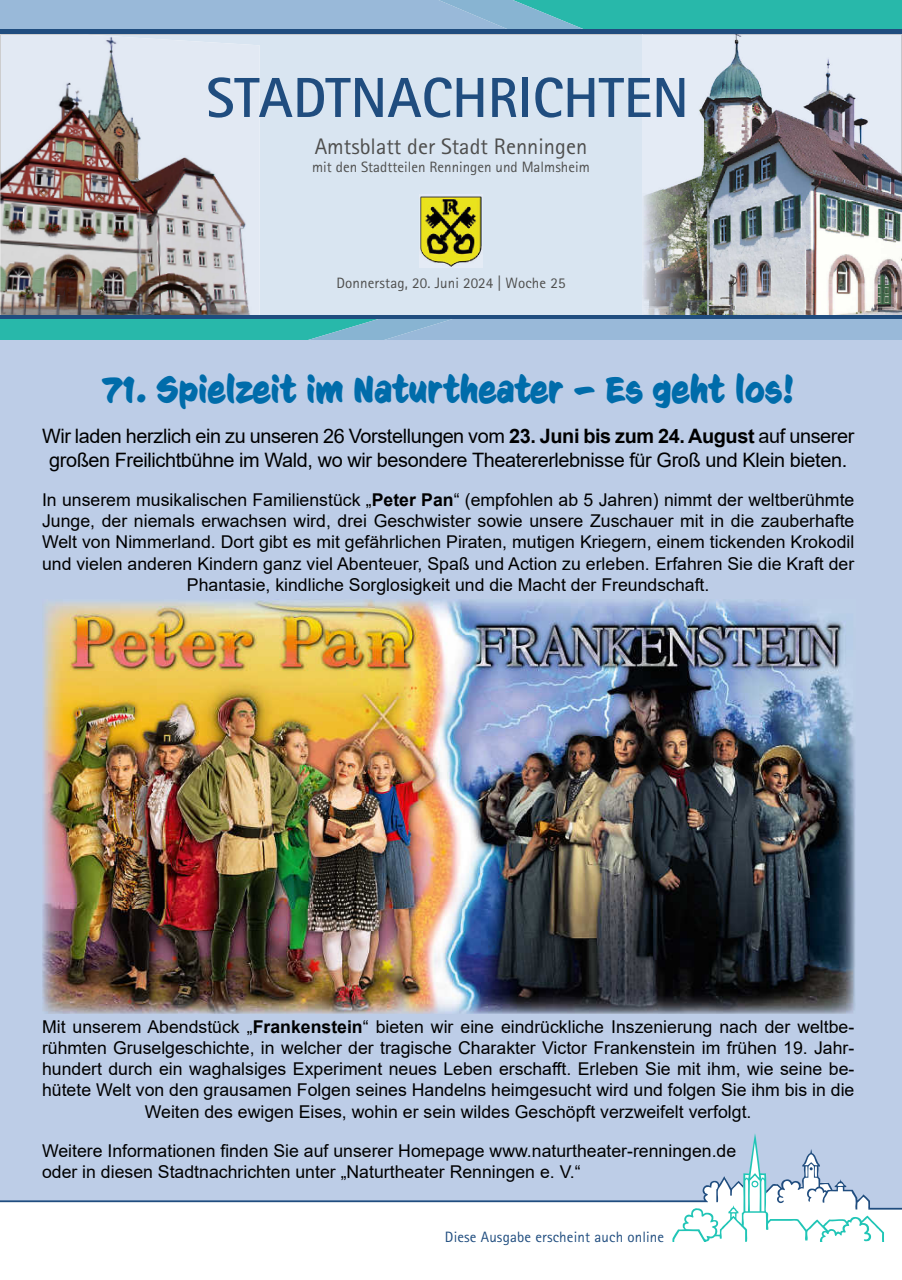
<style>
.page{position:relative;width:902px;height:1280px;background:#fff}
.page>*{position:absolute;margin:0;border:0;box-sizing:border-box;transform-origin:0 0}
.t1{font:700 56.55px "Rotis Sans Serif Std";color:#204d7f}
.t2{font:700 35.25px "CC Sign Language";color:#006caa}
.t3{font:22.5px "Rotis Sans Serif Std";color:#4e4e4d}
.t4{font:19.8px/23.9px "Arial";letter-spacing:-.02em;color:#000;text-align:center}
.t5{font:17.7px/21.1px "Arial";color:#000;text-align:center}
.t6{font:15px "Rotis Sans Serif Std";color:#4e4e4d}
.t7{font:15px "Rotis Sans Serif Std";letter-spacing:.01em;color:#204d7f}
.s1{font-weight:700}
</style>
<div class="page">
<div style="left:259px;top:35px;width:383px;height:280px;background:#d9e5f1"></div>
<svg style="left:0;top:319px;width:901px;height:21px"></svg>
<svg style="left:0;top:0;width:901px;height:29px"></svg>
<div style="left:0;top:29px;width:901px;height:5px;background:#204d7f"></div>
<img style="left:642px;top:35px;width:259px;height:280px">
<img style="left:642px;top:319px;width:259px;height:1px">
<img style="left:419px;top:195px;width:63px;height:72px">
<img style="left:87px;top:35px;width:172px;height:280px">
<img style="left:1px;top:35px;width:86px;height:280px">
<hr style="left:0;top:315px;width:901px;height:4px;background:#204d7f">
<div style="left:0;top:340px;width:901px;height:872px;background:#bdcde7"></div>
<img style="left:42px;top:600px;width:813px;height:413px">
<svg style="left:0;top:1134px;width:901px;height:108px"></svg>
<h1 class="t1" style="left:206px;top:62px;width:484px">STADTNACHRICHTEN</h1>
<p class="t3" style="left:315px;top:133px;width:274px">Amtsblatt der Stadt Renningen</p>
<p class="t6" style="left:312px;top:158px;width:279px">mit den Stadtteilen Renningen und Malmsheim</p>
<p class="t6" style="left:336px;top:274px;width:231px">Donnerstag, 20. Juni 2024 | Woche 25</p>
<h2 class="t2" style="left:102px;top:369px;width:694px">71. Spielzeit im Naturtheater – Es geht los!</h2>
<p class="t4" style="left:42px;top:424px;width:813px">Wir laden herzlich ein zu unseren 26 Vorstellungen vom <span class="s1">23. Juni bis zum 24. August</span> auf unserer großen Freilichtbühne im Wald, wo wir besondere Theatererlebnisse für Groß und Klein bieten.</p>
<p class="t5" style="left:42px;top:489px;width:813px">In unserem musikalischen Familienstück „<span class="s1">Peter Pan</span>“ (empfohlen ab 5 Jahren) nimmt der weltberühmte Junge, der niemals erwachsen wird, drei Geschwister sowie unsere Zuschauer mit in die zauberhafte Welt von Nimmerland. Dort gibt es mit gefährlichen Piraten, mutigen Kriegern, einem tickenden Krokodil und vielen anderen Kindern ganz viel Abenteuer, Spaß und Action zu erleben. Erfahren Sie die Kraft der Phantasie, kindliche Sorglosigkeit und die Macht der Freundschaft.</p>
<p class="t5" style="left:42px;top:1016px;width:813px">Mit unserem Abendstück „<span class="s1">Frankenstein</span>“ bieten wir eine eindrückliche Inszenierung nach der weltbe&shy;rühmten Gruselgeschichte, in welcher der tragische Charakter Victor Frankenstein im frühen 19. Jahr&shy;hundert durch ein waghalsiges Experiment neues Leben erschafft. Erleben Sie mit ihm, wie seine be&shy;hütete Welt von den grausamen Folgen seines Handelns heimgesucht wird und folgen Sie ihm bis in die Weiten des ewigen Eises, wohin er sein wildes Geschöpft verzweifelt verfolgt.</p>
<p class="t5" style="left:42px;top:1140px;width:695px;text-align:left">Weitere Informationen finden Sie auf unserer Homepage www.naturtheater-renningen.de oder in diesen Stadtnachrichten unter „Naturtheater Renningen e. V.“</p>
<p class="t7" style="left:445px;top:1228px;width:221px">Diese Ausgabe erscheint auch online</p>
</div>
